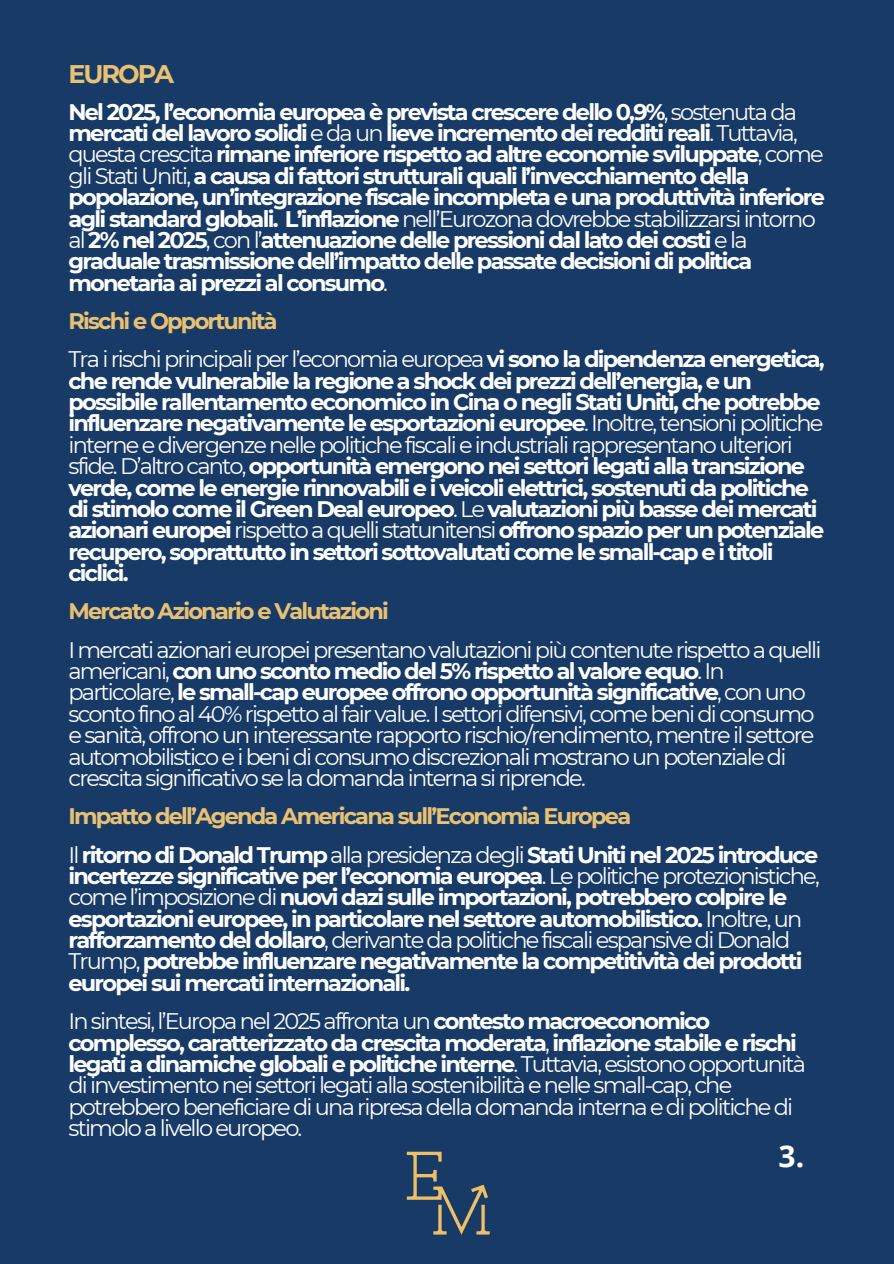
<style>
.page{position:relative;width:894px;height:1264px;background:#fff}
.page>*{position:absolute;margin:0;border:0;box-sizing:border-box;transform-origin:0 0}
.t1{font:700 30px "Open Sans";color:#fff}
.t2{font:700 25.5px "Montserrat";letter-spacing:-.08em;color:#e9c173}
.t3{font:700 22.5px/21.3px "Montserrat";letter-spacing:-.08em;color:#fff}
.t4{font:22.5px/21.3px "Montserrat";letter-spacing:-.08em;color:#fff}
.t5{font:700 22.5px "Montserrat";letter-spacing:-.08em;color:#e9c173}
.s1{font-weight:400}
.s2{font-weight:700}
</style>
<div class="page">
<div style="left:0;top:0;width:893px;height:1263px;background:#183a67"></div>
<svg style="left:406px;top:1151px;width:83px;height:83px"></svg>
<h2 class="t2" style="left:68px;top:58px;width:107px">EUROPA</h2>
<p class="t3" style="left:68px;top:101px;width:757px">Nel 2025, l’economia europea è prevista crescere dello 0,9%<span class="s1">, sostenuta da </span>mercati del lavoro solidi <span class="s1">e da un</span> lieve incremento dei redditi reali<span class="s1">. Tuttavia, questa crescita</span> rimane inferiore rispetto ad altre economie sviluppate<span class="s1">, come gli Stati Uniti,</span> a causa di fattori strutturali quali l’invecchiamento della popolazione, un’integrazione fiscale incompleta e una produttività inferiore agli standard globali. L’inflazione <span class="s1">nell’Eurozona dovrebbe stabilizzarsi intorno al</span> 2% nel 2025<span class="s1">, con l’</span>attenuazione delle pressioni dal lato dei costi <span class="s1">e la </span>graduale trasmissione dell’impatto delle passate decisioni di politica monetaria ai prezzi al consumo<span class="s1">.</span></p>
<h3 class="t5" style="left:68px;top:307px;width:211px">Rischi e Opportunità</h3>
<p class="t3" style="left:68px;top:348px;width:757px"><span class="s1">Tra i rischi principali per l’economia europea</span> vi sono la dipendenza energetica, che rende vulnerabile la regione a shock dei prezzi dell’energia, e un possibile rallentamento economico in Cina o negli Stati Uniti, che potrebbe influenzare negativamente le esportazioni europee<span class="s1">. Inoltre, tensioni politiche interne e divergenze nelle politiche fiscali e industriali rappresentano ulteriori sfide. D’altro canto,</span> opportunità emergono nei settori legati alla transizione verde, come le energie rinnovabili e i veicoli elettrici, sostenuti da politiche di stimolo come il Green Deal europeo<span class="s1">. Le</span> valutazioni più basse dei mercati azionari europei <span class="s1">rispetto a quelli statunitensi</span> offrono spazio per un potenziale recupero, soprattutto in settori sottovalutati come le small-cap e i titoli ciclici.</p>
<h3 class="t5" style="left:68px;top:597px;width:322px">Mercato Azionario e Valutazioni</h3>
<p class="t4" style="left:68px;top:639px;width:754px">I mercati azionari europei presentano valutazioni più contenute rispetto a quelli americani, <span class="s2">con uno sconto medio del 5% rispetto al valore equo</span>. In particolare, <span class="s2">le small-cap europee offrono opportunità significative</span>, con uno sconto fino al 40% rispetto al fair value. I settori difensivi, come beni di consumo e sanità, offrono un interessante rapporto rischio/rendimento, mentre il settore automobilistico e i beni di consumo discrezionali mostrano un potenziale di crescita significativo se la domanda interna si riprende.</p>
<h3 class="t5" style="left:68px;top:802px;width:564px">Impatto dell’Agenda Americana sull’Economia Europea</h3>
<p class="t3" style="left:68px;top:843px;width:752px"><span class="s1">Il</span> ritorno di Donald Trump <span class="s1">alla presidenza degli</span> Stati Uniti nel 2025 introduce incertezze significative per l’economia europea<span class="s1">. Le politiche protezionistiche, come l’imposizione di</span> nuovi dazi sulle importazioni, potrebbero colpire le esportazioni europee, in particolare nel settore automobilistico. <span class="s1">Inoltre, un </span>rafforzamento del dollaro<span class="s1">, derivante da politiche fiscali espansive di Donald Trump,</span> potrebbe influenzare negativamente la competitività dei prodotti europei sui mercati internazionali.</p>
<p class="t4" style="left:68px;top:1010px;width:739px">In sintesi, l’Europa nel 2025 affronta un <span class="s2">contesto macroeconomico complesso, caratterizzato da crescita moderata</span>, <span class="s2">inflazione stabile e rischi legati a dinamiche globali e politiche interne</span>. Tuttavia, esistono opportunità di investimento nei settori legati alla sostenibilità e nelle small-cap, che potrebbero beneficiare di una ripresa della domanda interna e di politiche di stimolo a livello europeo.</p>
<h1 class="t1" style="left:778px;top:1134px;width:27px">3.</h1>
</div>
